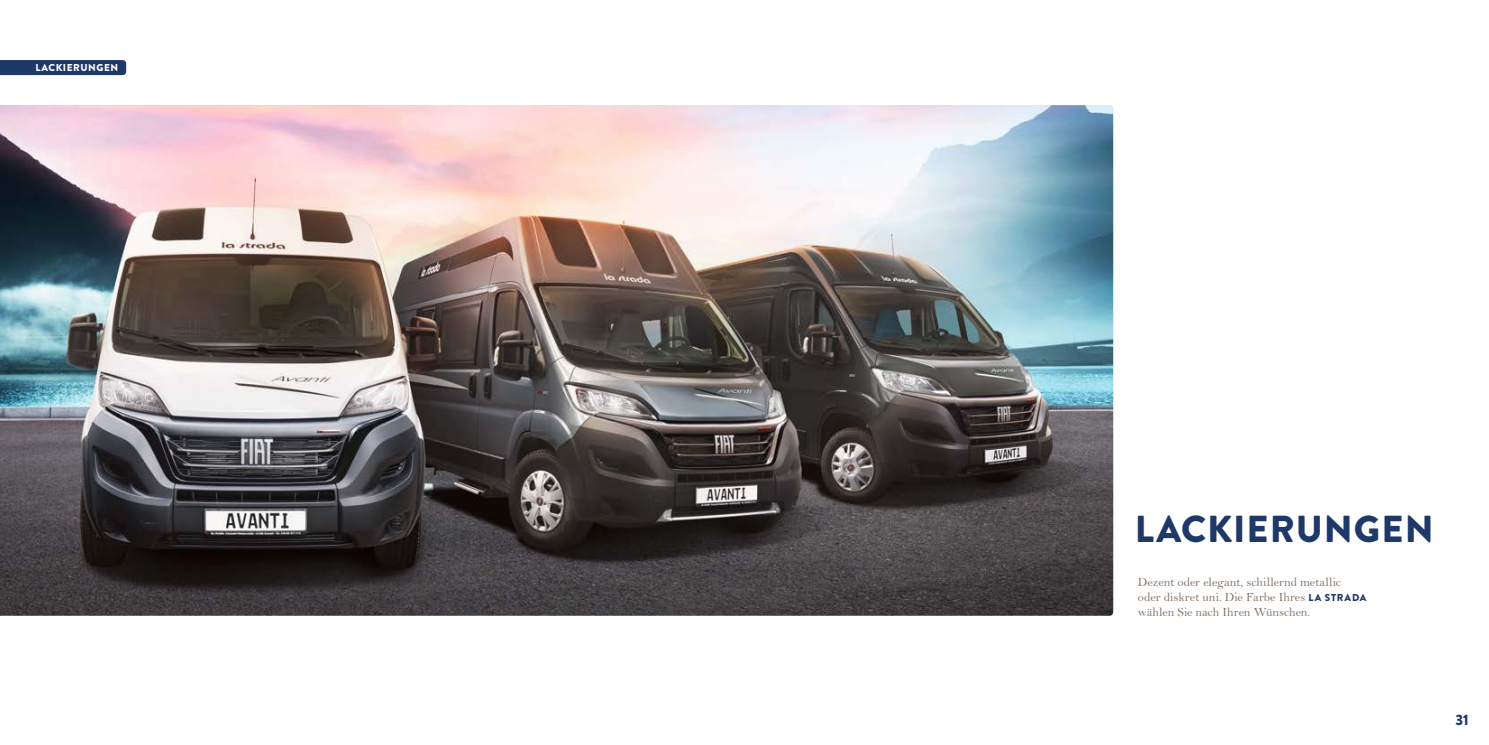
<style>
.page{position:relative;width:1489px;height:745px;background:#fff}
.page>*{position:absolute;margin:0;border:0;box-sizing:border-box;transform-origin:0 0}
.t1{font:900 37.5px "Brandon Grotesque";letter-spacing:.025em;color:#1e3868}
.t2{font:900 15px "Brandon Grotesque";color:#1e3868}
.t3{font:12.5px/15px "Bell";color:#807065}
.t4{font:900 10px "Brandon Grotesque";letter-spacing:.055em;color:#fff}
.s1{font-family:"Brandon Grotesque";font-weight:900;font-size:10px;color:#1e3868}
</style>
<div class="page">
<img style="left:0;top:105px;width:1113px;height:510px">
<div style="left:0;top:60px;width:126px;height:15px;background:#1e3868"></div>
<p class="t4" style="left:36px;top:60px;width:84px">LACKIERUNGEN</p>
<h1 class="t1" style="left:1134px;top:502px;width:300px">LACKIERUNGEN</h1>
<p class="t3" style="left:1137px;top:573px;width:230px">Dezent oder elegant, schillernd metallic oder diskret uni. Die Farbe Ihres <span class="s1">LA STRADA </span>wählen Sie nach Ihren Wünschen.</p>
<p class="t2" style="left:1455px;top:708px;width:15px">31</p>
</div>
